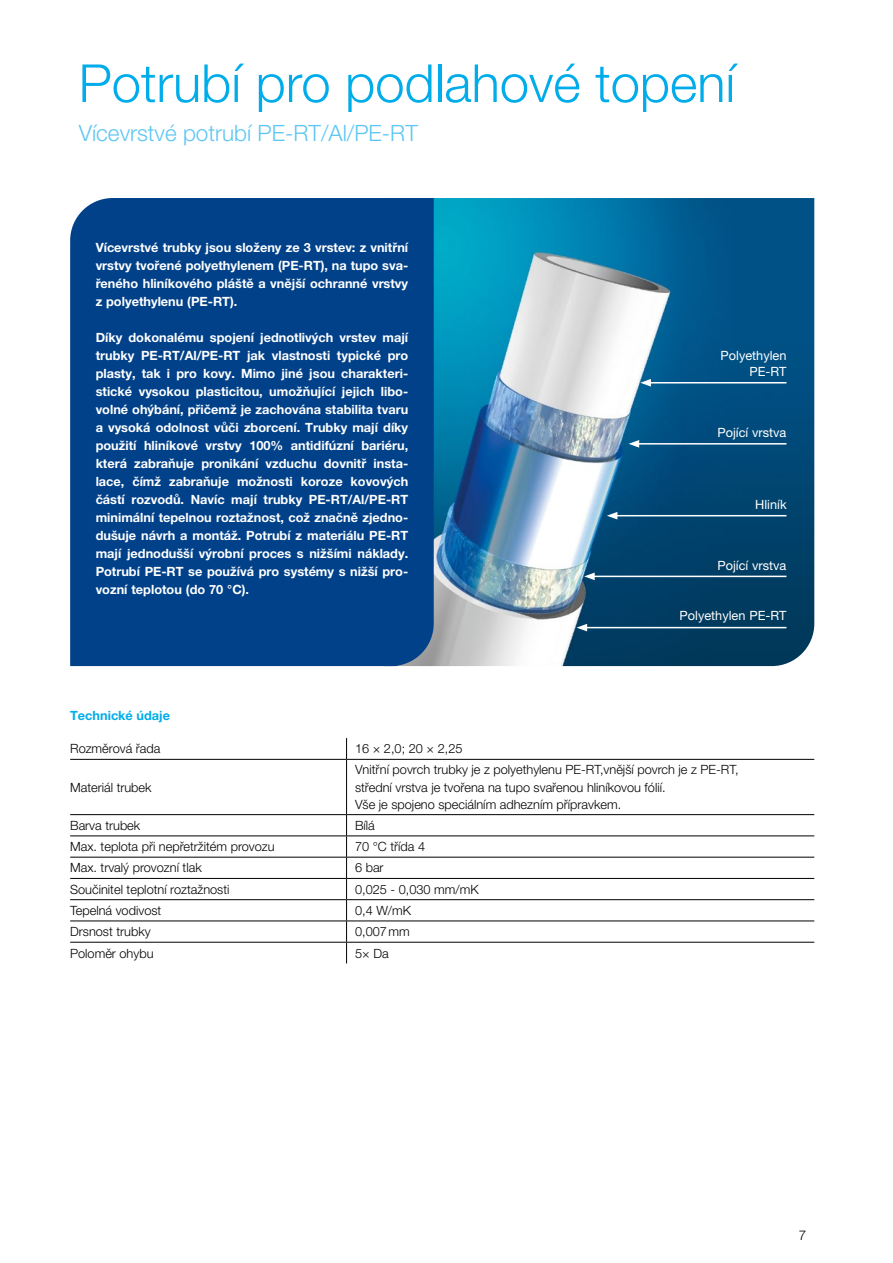
<style>
.page{position:relative;width:893px;height:1263px;background:#fff}
.page>*{position:absolute;margin:0;border:0;box-sizing:border-box;transform-origin:0 0}
.t1{font:300 52.5px "Helvetica Neue LT Pro";color:#00ace9}
.t2{font:300 22.5px "Helvetica Neue LT Pro";color:#5dc6f2}
.t3{font:300 13.5px "Helvetica Neue LT Pro";color:#000}
.t4{font:700 12.75px/18px "Helvetica Neue LT Pro";color:#fff;text-align:justify}
.t5{font:300 12.75px/17.4px "Helvetica Neue LT Pro";color:#000}
.t6{font:12.75px/15.3px "Helvetica Neue LT Pro";color:#fff;text-align:right}
.t7{font:700 12.75px "Helvetica Neue LT Pro";color:#00ace9}
</style>
<div class="page">
<img style="left:434px;top:198px;width:380px;height:468px">
<hr style="left:615px;top:515px;width:171px;height:1px;background:#fff">
<svg style="left:607px;top:512px;width:10px;height:7px"></svg>
<hr style="left:592px;top:576px;width:194px;height:1px;background:#fff">
<svg style="left:584px;top:572px;width:11px;height:8px"></svg>
<hr style="left:585px;top:627px;width:201px;height:1px;background:#fff">
<svg style="left:577px;top:624px;width:10px;height:7px"></svg>
<hr style="left:637px;top:443px;width:149px;height:2px;background:#fff">
<svg style="left:629px;top:440px;width:10px;height:8px"></svg>
<hr style="left:649px;top:382px;width:137px;height:1px;background:#fff">
<svg style="left:640px;top:379px;width:11px;height:8px"></svg>
<svg style="left:346px;top:738px;width:1px;height:21px"></svg>
<hr style="left:70px;top:759px;width:277px;height:1px;background:#000">
<hr style="left:347px;top:759px;width:467px;height:1px;background:#000">
<hr style="left:346px;top:760px;width:1px;height:54px;background:#000">
<hr style="left:70px;top:814px;width:277px;height:1px;background:#000">
<hr style="left:347px;top:814px;width:467px;height:1px;background:#000">
<hr style="left:70px;top:835px;width:277px;height:1px;background:#000">
<hr style="left:347px;top:835px;width:467px;height:1px;background:#000">
<hr style="left:70px;top:857px;width:277px;height:1px;background:#000">
<hr style="left:347px;top:857px;width:467px;height:1px;background:#000">
<hr style="left:70px;top:878px;width:277px;height:1px;background:#000">
<hr style="left:347px;top:878px;width:467px;height:1px;background:#000">
<hr style="left:70px;top:899px;width:277px;height:1px;background:#000">
<hr style="left:347px;top:899px;width:467px;height:1px;background:#000">
<hr style="left:70px;top:920px;width:277px;height:1px;background:#000">
<hr style="left:347px;top:920px;width:467px;height:1px;background:#000">
<svg style="left:346px;top:815px;width:1px;height:148px"></svg>
<hr style="left:70px;top:942px;width:277px;height:1px;background:#000">
<hr style="left:347px;top:942px;width:467px;height:1px;background:#000">
<div style="left:70px;top:198px;width:364px;height:468px;background:#004189"></div>
<h1 class="t1" style="left:79px;top:51px;width:658px">Potrubí pro podlahové topení</h1>
<h2 class="t2" style="left:79px;top:119px;width:341px">Vícevrstvé potrubí PE-RT/Al/PE-RT</h2>
<p class="t4" style="left:96px;top:238px;width:314px">Vícevrstvé trubky jsou složeny ze 3 vrstev: z vnitřní vrstvy tvořené polyethylenem (PE-RT), na tupo sva&shy;řeného hliníkového pláště a vnější ochranné vrstvy z polyethylenu (PE-RT).</p>
<p class="t4" style="left:96px;top:328px;width:314px">Díky dokonalému spojení jednotlivých vrstev mají trubky PE-RT/Al/PE-RT jak vlastnosti typické pro plasty, tak i pro kovy. Mimo jiné jsou charakteri&shy;stické vysokou plasticitou, umožňující jejich libo&shy;volné ohýbání, přičemž je zachována stabilita tvaru a vysoká odolnost vůči zborcení. Trubky mají díky použití hliníkové vrstvy 100% antidifúzní bariéru, která zabraňuje pronikání vzduchu dovnitř insta&shy;lace, čímž zabraňuje možnosti koroze kovových částí rozvodů. Navíc mají trubky PE-RT/Al/PE-RT minimální tepelnou roztažnost, což značně zjedno&shy;dušuje návrh a montáž. Potrubí z materiálu PE-RT mají jednodušší výrobní proces s nižšími náklady.<br>Potrubí PE-RT se používá pro systémy s nižší pro&shy;vozní teplotou (do 70 °C).</p>
<p class="t7" style="left:70px;top:708px;width:101px">Technické údaje</p>
<p class="t6" style="left:721px;top:348px;width:67px">Polyethylen<br>PE-RT</p>
<p class="t6" style="left:717px;top:425px;width:71px">Pojící vrstva</p>
<p class="t6" style="left:755px;top:497px;width:33px">Hliník</p>
<p class="t6" style="left:717px;top:557px;width:71px">Pojící vrstva</p>
<p class="t6" style="left:680px;top:608px;width:108px">Polyethylen PE-RT</p>
<p class="t5" style="left:70px;top:739px;width:92px">Rozměrová řada</p>
<p class="t5" style="left:355px;top:739px;width:109px">16 × 2,0; 20 × 2,25</p>
<p class="t5" style="left:70px;top:778px;width:83px">Materiál trubek</p>
<p class="t5" style="left:355px;top:761px;width:385px">Vnitřní povrch trubky je z polyethylenu PE-RT,vnější povrch je z PE-RT, střední vrstva je tvořena na tupo svařenou hliníkovou fólií.<br>Vše je spojeno speciálním adhezním přípravkem.</p>
<p class="t5" style="left:70px;top:816px;width:72px">Barva trubek</p>
<p class="t5" style="left:355px;top:816px;width:21px">Bílá</p>
<p class="t5" style="left:70px;top:837px;width:206px">Max. teplota při nepřetržitém provozu</p>
<p class="t5" style="left:355px;top:837px;width:72px">70 °C třída 4</p>
<p class="t5" style="left:70px;top:859px;width:133px">Max. trvalý provozní tlak</p>
<p class="t5" style="left:355px;top:859px;width:30px">6 bar</p>
<p class="t5" style="left:70px;top:880px;width:161px">Součinitel teplotní roztažnosti</p>
<p class="t5" style="left:355px;top:880px;width:125px">0,025 - 0,030 mm/mK</p>
<p class="t5" style="left:70px;top:901px;width:93px">Tepelná vodivost</p>
<p class="t5" style="left:355px;top:901px;width:57px">0,4 W/mK</p>
<p class="t5" style="left:70px;top:922px;width:82px">Drsnost trubky</p>
<p class="t5" style="left:355px;top:922px;width:56px">0,007mm</p>
<p class="t5" style="left:70px;top:944px;width:85px">Poloměr ohybu</p>
<p class="t5" style="left:355px;top:944px;width:35px">5× Da</p>
<p class="t3" style="left:799px;top:1227px;width:9px">7</p>
</div>
